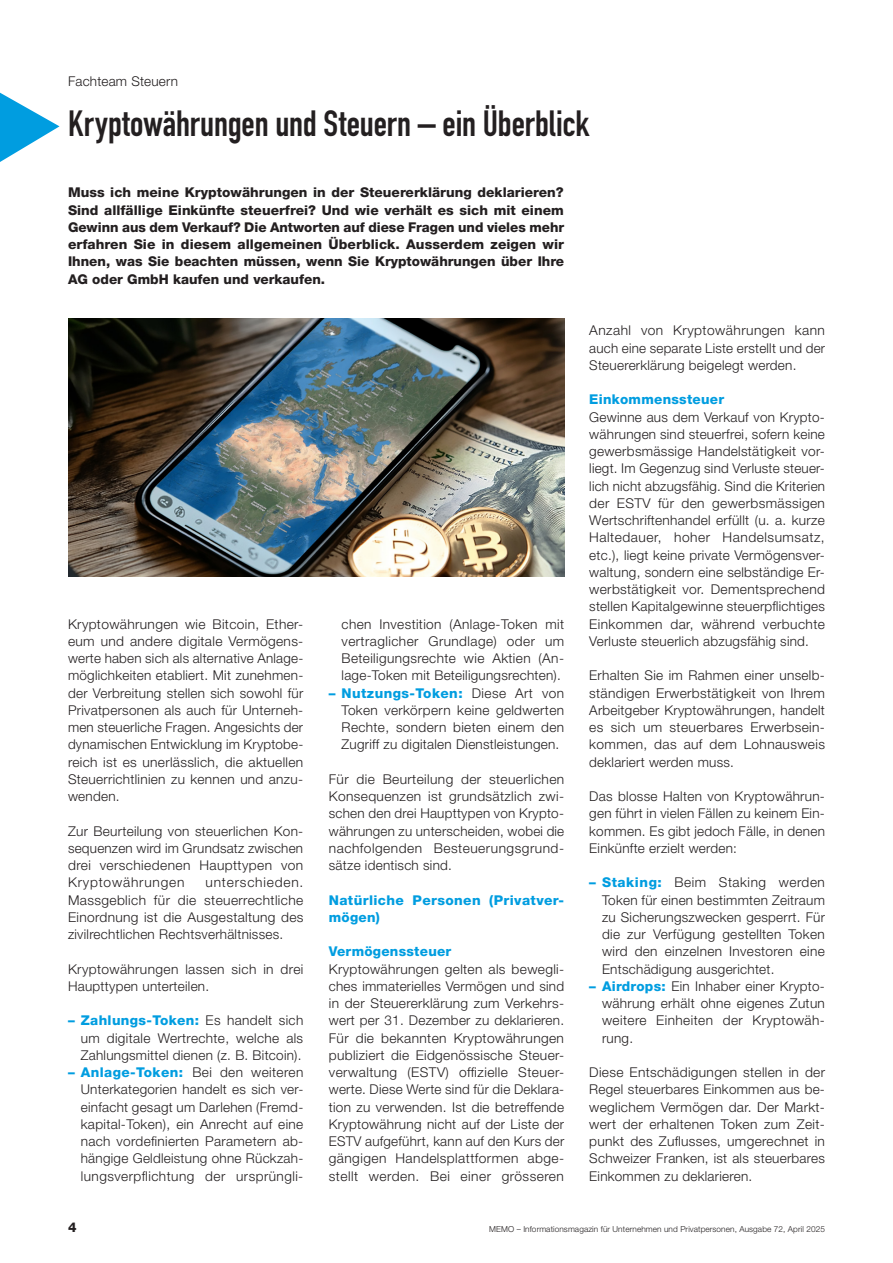
<style>
.page{position:relative;width:893px;height:1263px;background:#fff}
.page>*{position:absolute;margin:0;border:0;box-sizing:border-box;transform-origin:0 0}
._02_Titel{font:36px "DIN Engschrift Std";letter-spacing:-.005em;color:#231f20}
._04_Grundtext{font:300 13.5px/17.2px "Helvetica Neue LT Pro";letter-spacing:.02em;color:#231f20;text-align:justify}
._03_Lead{font:800 13.5px/17.2px "Helvetica Neue LT Pro";color:#231f20;text-align:justify}
._04_Grundtext-2{font:800 13.5px/17.2px "Helvetica Neue LT Pro";letter-spacing:.02em;color:#009de0}
._01_Rubrik{font:300 13.5px "Helvetica Neue LT Std";letter-spacing:.015em;color:#231f20}
.t1{font:300 8.25px "Helvetica Neue LT Pro";letter-spacing:.01em;color:#231f20}
.s1{font-weight:800;color:#009de0}
</style>
<div class="page">
<svg style="left:0;top:93px;width:60px;height:69px"></svg>
<img style="left:68px;top:318px;width:496px;height:259px">
<p class="_01_Rubrik" style="left:68px;top:73px;width:112px">Fachteam Steuern</p>
<p class="_02_Titel" style="left:68px;top:102px;width:523px">Kryptowährungen und Steuern – ein Überblick</p>
<p class="_03_Lead" style="left:68px;top:184px;width:498px">Muss ich meine Kryptowährungen in der Steuererklärung deklarieren?<br>Sind allfällige Einkünfte steuerfrei? Und wie verhält es sich mit einem Gewinn aus dem Verkauf? Die Antworten auf diese Fragen und vieles mehr erfahren Sie in diesem allgemeinen Überblick. Ausserdem zeigen wir Ihnen, was Sie beachten müssen, wenn Sie Kryptowährungen über Ihre AG oder GmbH kaufen und verkaufen.</p>
<p class="_04_Grundtext" style="left:68px;top:615px;width:237px">Kryptowährungen wie Bitcoin, Ether&shy;eum und andere digitale Vermögens&shy;werte haben sich als alternative Anlage&shy;möglichkeiten etabliert. Mit zunehmen&shy;der Verbreitung stellen sich sowohl für Privatpersonen als auch für Unterneh&shy;men steuerliche Fragen. Angesichts der dynamischen Entwicklung im Kryptobe&shy;reich ist es unerlässlich, die aktuellen Steuerrichtlinien zu kennen und anzu&shy;wenden.</p>
<p class="_04_Grundtext" style="left:68px;top:822px;width:237px">Zur Beurteilung von steuerlichen Kon&shy;sequenzen wird im Grundsatz zwischen drei verschiedenen Haupttypen von Kryptowährungen</p>
<p class="_04_Grundtext" style="left:68px;top:874px;width:237px;text-indent:138px">unterschieden.<br>Massgeblich für die steuerrechtliche Einordnung ist die Ausgestaltung des zivilrechtlichen Rechtsverhältnisses.</p>
<p class="_04_Grundtext" style="left:68px;top:960px;width:237px">Kryptowährungen lassen sich in drei<br>Haupttypen unterteilen.</p>
<p class="_04_Grundtext" style="left:81px;top:1012px;width:224px;text-indent:-13px"><span class="s1">– Zahlungs-Token:</span> Es handelt sich um digitale Wertrechte, welche als Zahlungsmittel dienen (z. B. Bitcoin).</p>
<p class="_04_Grundtext" style="left:81px;top:1063px;width:224px;text-indent:-13px"><span class="s1">– Anlage-Token:</span> Bei den weiteren Unterkategorien handelt es sich ver&shy;einfacht gesagt um Darlehen (Fremd&shy;kapital-Token), ein Anrecht auf eine nach vordefinierten Parametern ab&shy;hängige Geldleistung ohne Rückzah&shy;lungsverpflichtung der ursprüngli-</p>
<p class="_04_Grundtext" style="left:342px;top:615px;width:224px">chen Investition (Anlage-Token mit vertraglicher Grundlage) oder um Beteiligungsrechte wie Aktien (An&shy;lage-Token mit Beteiligungsrechten).</p>
<p class="_04_Grundtext" style="left:342px;top:684px;width:224px;text-indent:-13px"><span class="s1">– Nutzungs-Token:</span> Diese Art von Token verkörpern keine geldwerten Rechte, sondern bieten einem den Zugriff zu digitalen Dienstleistungen.</p>
<p class="_04_Grundtext" style="left:329px;top:770px;width:237px">Für die Beurteilung der steuerlichen Konsequenzen ist grundsätzlich zwi&shy;schen den drei Haupttypen von Krypto&shy;währungen zu unterscheiden, wobei die nachfolgenden Besteuerungsgrund&shy;sätze identisch sind.</p>
<p class="_04_Grundtext-2" style="left:329px;top:891px;width:237px">Natürliche Personen (Privatver&shy;mögen)</p>
<p class="_04_Grundtext-2" style="left:329px;top:943px;width:124px">Vermögenssteuer</p>
<p class="_04_Grundtext" style="left:329px;top:960px;width:237px">Kryptowährungen gelten als bewegli&shy;ches immaterielles Vermögen und sind in der Steuererklärung zum Verkehrs&shy;wert per 31. Dezember zu deklarieren.<br>Für die bekannten Kryptowährungen publiziert die Eidgenössische Steuer&shy;verwaltung (ESTV) offizielle Steuer&shy;werte. Diese Werte sind für die Deklara&shy;tion zu verwenden. Ist die betreffende Kryptowährung nicht auf der Liste der ESTV aufgeführt, kann auf den Kurs der gängigen Handelsplattformen abge&shy;stellt werden. Bei einer grösseren</p>
<p class="_04_Grundtext" style="left:589px;top:322px;width:237px">Anzahl von Kryptowährungen kann auch eine separate Liste erstellt und der Steuererklärung beigelegt werden.</p>
<p class="_04_Grundtext-2" style="left:589px;top:391px;width:136px">Einkommenssteuer</p>
<p class="_04_Grundtext" style="left:589px;top:408px;width:237px">Gewinne aus dem Verkauf von Krypto&shy;währungen sind steuerfrei, sofern keine gewerbsmässige Handelstätigkeit vor&shy;liegt. Im Gegenzug sind Verluste steuer&shy;lich nicht abzugsfähig. Sind die Kriterien der ESTV für den gewerbsmässigen Wertschriftenhandel erfüllt (u. a. kurze Haltedauer, hoher Handelsumsatz, etc.), liegt keine private Vermögensver&shy;waltung, sondern eine selbständige Er&shy;werbstätigkeit vor. Dementsprechend stellen Kapitalgewinne steuerpflichtiges Einkommen dar, während verbuchte Verluste steuerlich abzugsfähig sind.</p>
<p class="_04_Grundtext" style="left:589px;top:667px;width:237px">Erhalten Sie im Rahmen einer unselb&shy;ständigen Erwerbstätigkeit von Ihrem Arbeitgeber Kryptowährungen, handelt es sich um steuerbares Erwerbsein&shy;kommen, das auf dem Lohnausweis deklariert werden muss.</p>
<p class="_04_Grundtext" style="left:589px;top:787px;width:237px">Das blosse Halten von Kryptowährun&shy;gen führt in vielen Fällen zu keinem Ein&shy;kommen. Es gibt jedoch Fälle, in denen Einkünfte erzielt werden:</p>
<p class="_04_Grundtext" style="left:602px;top:874px;width:224px;text-indent:-13px"><span class="s1">– Staking:</span> Beim Staking werden Token für einen bestimmten Zeitraum zu Sicherungszwecken gesperrt. Für die zur Verfügung gestellten Token wird den einzelnen Investoren eine Entschädigung ausgerichtet.</p>
<p class="_04_Grundtext" style="left:602px;top:977px;width:224px;text-indent:-13px"><span class="s1">– Airdrops:</span> Ein Inhaber einer Krypto&shy;währung erhält ohne eigenes Zutun weitere Einheiten der Kryptowäh&shy;rung.</p>
<p class="_04_Grundtext" style="left:589px;top:1063px;width:237px">Diese Entschädigungen stellen in der Regel steuerbares Einkommen aus be&shy;weglichem Vermögen dar. Der Markt&shy;wert der erhaltenen Token zum Zeit&shy;punkt des Zuflusses, umgerechnet in Schweizer Franken, ist als steuerbares Einkommen zu deklarieren.</p>
<p class="_03_Lead" style="left:68px;top:1219px;width:10px">4</p>
<p class="t1" style="left:489px;top:1224px;width:337px">MEMO – Informationsmagazin für Unternehmen und Privatpersonen, Ausgabe 72, April 2025</p>
</div>
